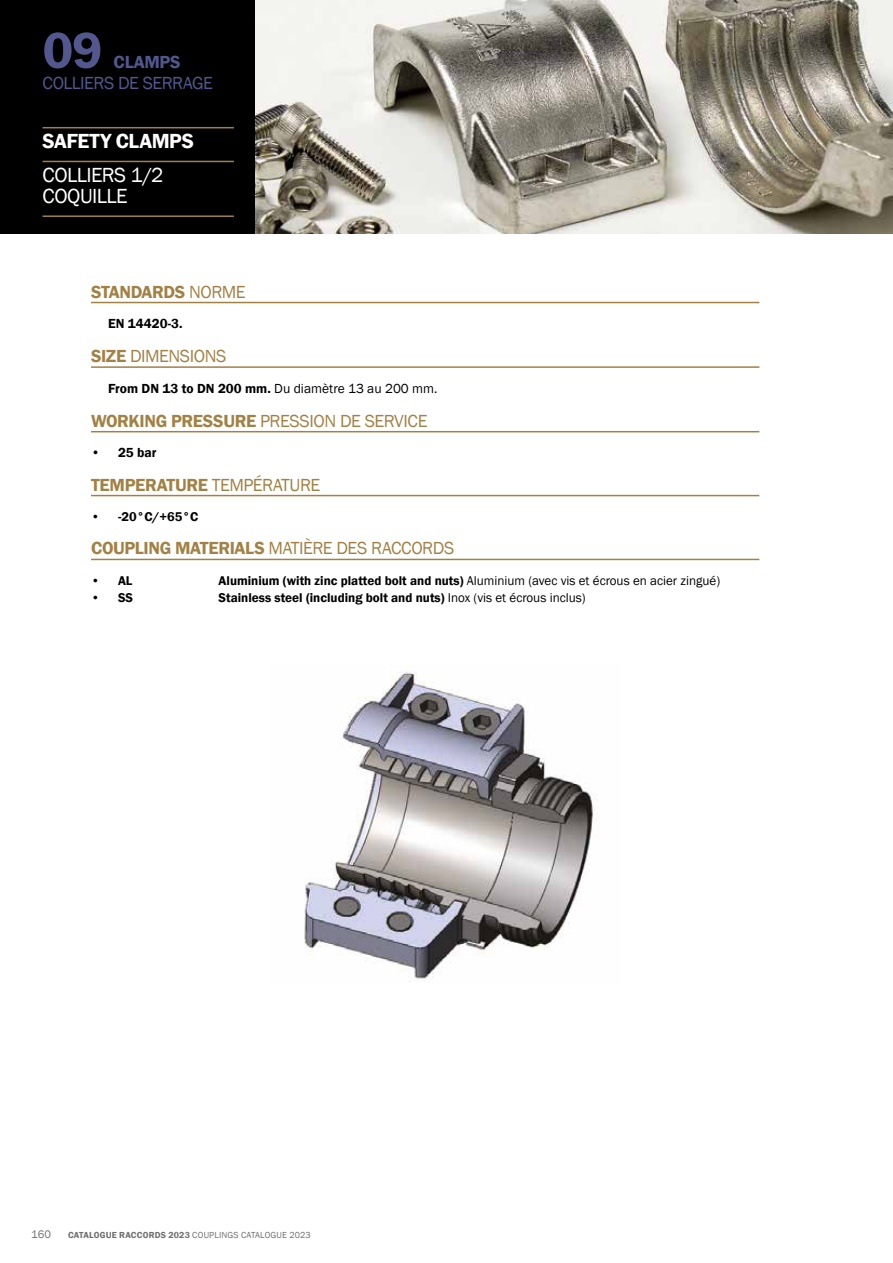
<style>
.page{position:relative;width:893px;height:1263px;background:#fff}
.page>*{position:absolute;margin:0;border:0;box-sizing:border-box;transform-origin:0 0}
.t1{font:600 52.5px "Franklin Gothic";color:#52588e}
.t2{font:21px/21px "Franklin Gothic";letter-spacing:-.025em;color:#fff}
.t3{font:600 21px "Franklin Gothic";letter-spacing:-.02em;color:#fff}
.t4{font:18px "Franklin Gothic";letter-spacing:-.025em;color:#a28145}
.t5{font:600 18px "Franklin Gothic";letter-spacing:-.02em;color:#a28145}
.t6{font:18px "Franklin Gothic";letter-spacing:-.025em;color:#52588e}
.t7{font:600 18px "Franklin Gothic";letter-spacing:-.015em;color:#52588e}
.t8{font:13.5px "Franklin Gothic";color:#000}
.t9{font:600 13.5px "Franklin Gothic";color:#000}
.t10{font:600 13.05px "Franklin Gothic";color:#000}
.t11{font:13.05px "Franklin Gothic";color:#000}
.t12{font:11.25px "Franklin Gothic";color:#706f6f}
.t13{font:9px "Franklin Gothic";letter-spacing:.02em;color:#706f6f}
.s1{font-weight:400}
.s2{font-weight:600}
</style>
<div class="page">
<div style="left:0;top:0;width:255px;height:234px;background:#000"></div>
<hr style="left:91px;top:302px;width:668px;height:1px;background:#a28145">
<hr style="left:91px;top:366px;width:668px;height:2px;background:#a28145">
<hr style="left:91px;top:431px;width:668px;height:1px;background:#a28145">
<hr style="left:91px;top:495px;width:668px;height:1px;background:#a28145">
<hr style="left:91px;top:559px;width:668px;height:1px;background:#a28145">
<hr style="left:43px;top:127px;width:191px;height:1px;background:#a28145">
<hr style="left:43px;top:161px;width:191px;height:1px;background:#a28145">
<hr style="left:43px;top:215px;width:191px;height:2px;background:#a28145">
<img style="left:304px;top:672px;width:294px;height:310px">
<img style="left:255px;top:0;width:638px;height:234px">
<h1 class="t1" style="left:43px;top:18px;width:62px">09</h1>
<p class="t7" style="left:114px;top:51px;width:69px">CLAMPS</p>
<p class="t6" style="left:43px;top:72px;width:172px">COLLIERS DE SERRAGE</p>
<p class="t3" style="left:43px;top:128px;width:153px">SAFETY CLAMPS</p>
<p class="t2" style="left:43px;top:165px;width:122px">COLLIERS 1/2<br>COQUILLE</p>
<p class="t5" style="left:91px;top:280px;width:156px">STANDARDS <span class="s1">NORME</span></p>
<p class="t9" style="left:108px;top:315px;width:76px">EN 14420-3.</p>
<p class="t4" style="left:91px;top:345px;width:137px"><span class="s2">SIZE</span> DIMENSIONS</p>
<p class="t8" style="left:108px;top:380px;width:331px"><span class="s2">From DN 13 to DN 200 mm.</span> Du diamètre 13 au 200 mm.</p>
<p class="t4" style="left:91px;top:409px;width:338px"><span class="s2">WORKING PRESSURE</span> PRESSION DE SERVICE</p>
<p class="t9" style="left:91px;top:444px;width:67px">• 25 bar</p>
<p class="t5" style="left:91px;top:473px;width:231px">TEMPERATURE <span class="s1">TEMPÉRATURE</span></p>
<p class="t10" style="left:91px;top:508px;width:109px">• -20°C/+65°C</p>
<p class="t4" style="left:91px;top:537px;width:365px"><span class="s2">COUPLING MATERIALS</span> MATIÈRE DES RACCORDS</p>
<p class="t10" style="left:91px;top:572px;width:43px">• AL</p>
<p class="t11" style="left:219px;top:572px;width:503px"><span class="s2">Aluminium (with zinc platted bolt and nuts)</span> Aluminium (avec vis et écrous en acier zingué)</p>
<p class="t10" style="left:91px;top:590px;width:44px">• SS</p>
<p class="t10" style="left:219px;top:590px;width:369px">Stainless steel (including bolt and nuts) <span class="s1">Inox (vis et écrous inclus)</span></p>
<p class="t12" style="left:31px;top:1227px;width:21px">160</p>
<p class="t13" style="left:68px;top:1229px;width:244px"><span class="s2">CATALOGUE RACCORDS 2023</span> COUPLINGS CATALOGUE 2023</p>
</div>
